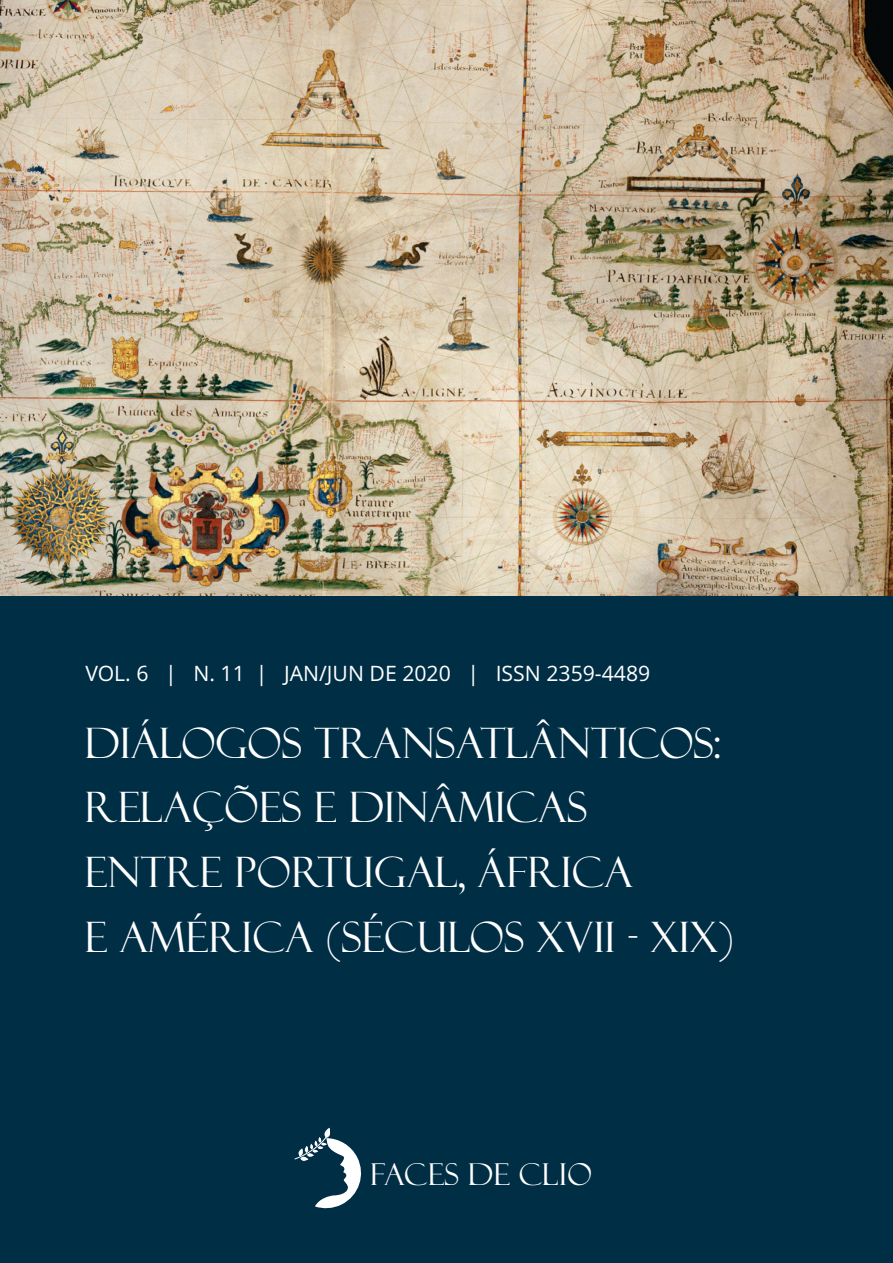
<style>
.page{position:relative;width:893px;height:1263px;background:#002e45}
.page>*{position:absolute;margin:0;border:0;box-sizing:border-box;transform-origin:0 0}
.t1{font:42px/64.8px "Felix Titling";color:#fff}
.t2{font:30.15px "Felix Titling";letter-spacing:.015em;color:#fff}
.t3{font:21.15px "Open Sans";color:#fff}
</style>
<div class="page">
<svg style="left:294px;top:1128px;width:67px;height:81px"></svg>
<img style="left:0;top:0;width:893px;height:595px">
<p class="t3" style="left:85px;top:665px;width:566px">VOL. 6 | N. 11 | JAN/JUN DE 2020 | ISSN 2359-4489</p>
<p class="t1" style="left:84px;top:711px;width:651px">DIÁLOGOS TRANSATLÂNTICOS:<br>RELAÇÕES E DINÂMICAS<br>ENTRE PORTUGAL, ÁFRICA<br>E AMÉRICA (SÉCULOS XVII - XIX)</p>
<p class="t2" style="left:370px;top:1157px;width:223px">FACES DE CLIO</p>
</div>
